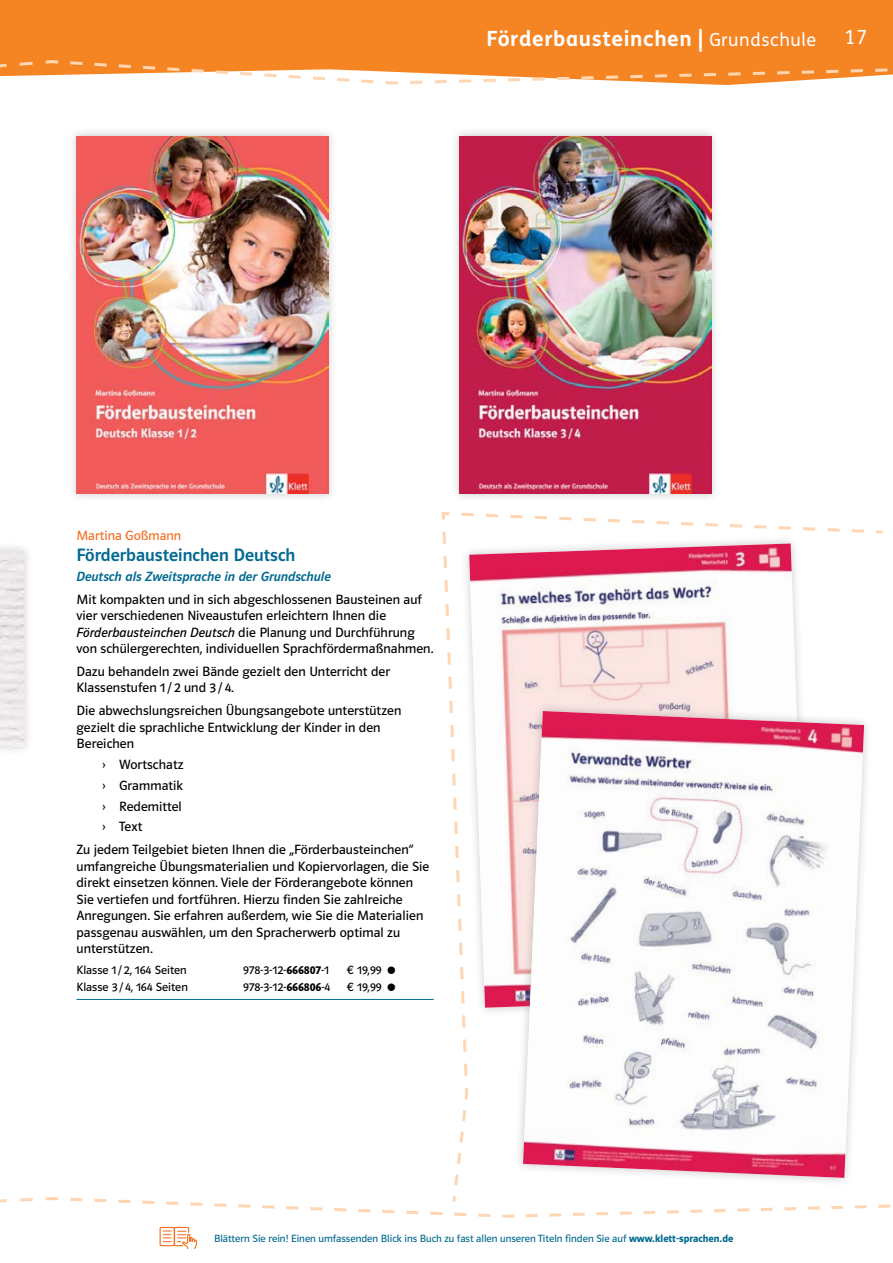
<style>
.page{position:relative;width:893px;height:1263px;background:#fff}
.page>*{position:absolute;margin:0;border:0;box-sizing:border-box;transform-origin:0 0}
.t1{font:700 21px "FS Klett";letter-spacing:.03em;color:#fff}
.t2{font:19.5px "FS Klett";color:#fff}
.t3{font:18px "Polo ST11 K Krftg";color:#006991}
.t4{font:13.5px/16.5px "Polo ST11 K Buch";letter-spacing:.005em;color:#000}
.t5{font:13.5px "Polo ST11 K Buch Kursiv";letter-spacing:.005em;color:#000}
.t6{font:13.5px "Polo ST11 K Krftg Kursiv";color:#006991}
.t7{font:13.5px "Polo ST11 K Buch";color:#f36f21}
.t8{font:12px "Polo Kat 04";color:#000}
.t9{font:10.5px "Polo ST11 K Buch";color:#006991}
.s1{font-weight:400;font-size:18px}
.s2{font-family:"Polo ST11 K Buch"}
.s3{font-family:"Polo Kat 04"}
.s4{font-family:"Polo ST11 K Hfett"}
</style>
<div class="page">
<div style="left:0;top:0;width:893px;height:59px;background:#f58423"></div>
<svg style="left:0;top:59px;width:893px;height:26px"></svg>
<svg style="left:0;top:1197px;width:891px;height:53px"></svg>
<div style="left:0;top:541px;width:34px;height:215px;background:#f6f6f6"></div>
<img style="left:0;top:550px;width:24px;height:197px">
<div style="left:450px;top:127px;width:270px;height:375px;background:#77787b;opacity:.4"></div>
<img style="left:459px;top:136px;width:252px;height:357px">
<div style="left:68px;top:127px;width:270px;height:375px;background:#77787b;opacity:.4"></div>
<img style="left:77px;top:136px;width:251px;height:357px">
<hr style="left:77px;top:999px;width:357px;height:1px;background:#006991">
<svg style="left:440px;top:512px;width:445px;height:693px"></svg>
<h1 class="t1" style="left:486px;top:22px;width:331px">Förderbausteinchen | <span class="s1">Grundschule</span></h1>
<h2 class="t2" style="left:845px;top:24px;width:24px">17</h2>
<p class="t7" style="left:77px;top:528px;width:106px">Martina Goßmann</p>
<h3 class="t3" style="left:77px;top:545px;width:220px">Förderbausteinchen Deutsch</h3>
<p class="t6" style="left:77px;top:569px;width:256px">Deutsch als Zweitsprache in der Grundschule</p>
<p class="t4" style="left:77px;top:591px;width:347px">Mit kompakten und in sich abgeschlossenen Bausteinen auf vier verschiedenen Niveaustufen erleichtern Ihnen die</p>
<p class="t5" style="left:77px;top:625px;width:340px">Förderbausteinchen Deutsch <span class="s2">die Planung und Durchführung</span></p>
<p class="t4" style="left:77px;top:637px;width:358px;line-height:23px">von schülergerechten, individuellen Sprachfördermaßnahmen.<br>Dazu behandeln zwei Bände gezielt den Unterricht der</p>
<p class="t4" style="left:77px;top:677px;width:326px;line-height:23px">Klassenstufen 1 / 2 und 3 / 4.<br>Die abwechslungsreichen Übungsangebote unterstützen</p>
<p class="t4" style="left:77px;top:719px;width:306px">gezielt die sprachliche Entwicklung der Kinder in den<br>Bereichen</p>
<p class="t4" style="left:102px;top:754px;width:83px;line-height:20.7px;text-align:justify"><span class="s3">›</span> Wortschatz <span class="s3">›</span> Grammatik <span class="s3">›</span> Redemittel <span class="s3">›</span> Text</p>
<p class="t4" style="left:77px;top:842px;width:354px">Zu jedem Teilgebiet bieten Ihnen die „Förderbausteinchen“ umfangreiche Übungsmaterialien und Kopiervorlagen, die Sie direkt einsetzen können. Viele der Förderangebote können Sie vertiefen und fortführen. Hierzu finden Sie zahlreiche Anregungen. Sie erfahren außerdem, wie Sie die Materialien passgenau auswählen, um den Spracherwerb optimal zu unterstützen.</p>
<p class="t8" style="left:77px;top:963px;width:112px">Klasse 1 / 2, 164 Seiten</p>
<p class="t8" style="left:243px;top:963px;width:88px">978-3-12-<span class="s4">666807</span>-1</p>
<p class="t8" style="left:347px;top:963px;width:51px">€ 19,99 %</p>
<p class="t8" style="left:77px;top:980px;width:113px">Klasse 3 / 4, 164 Seiten</p>
<p class="t8" style="left:243px;top:980px;width:89px">978-3-12-<span class="s4">666806</span>-4</p>
<p class="t8" style="left:347px;top:980px;width:51px">€ 19,99 %</p>
<p class="t9" style="left:214px;top:1233px;width:521px">Blättern Sie rein! Einen umfassenden Blick ins Buch zu fast allen unseren Titeln finden Sie auf <span class="s4">www.klett-sprachen.de</span></p>
</div>
